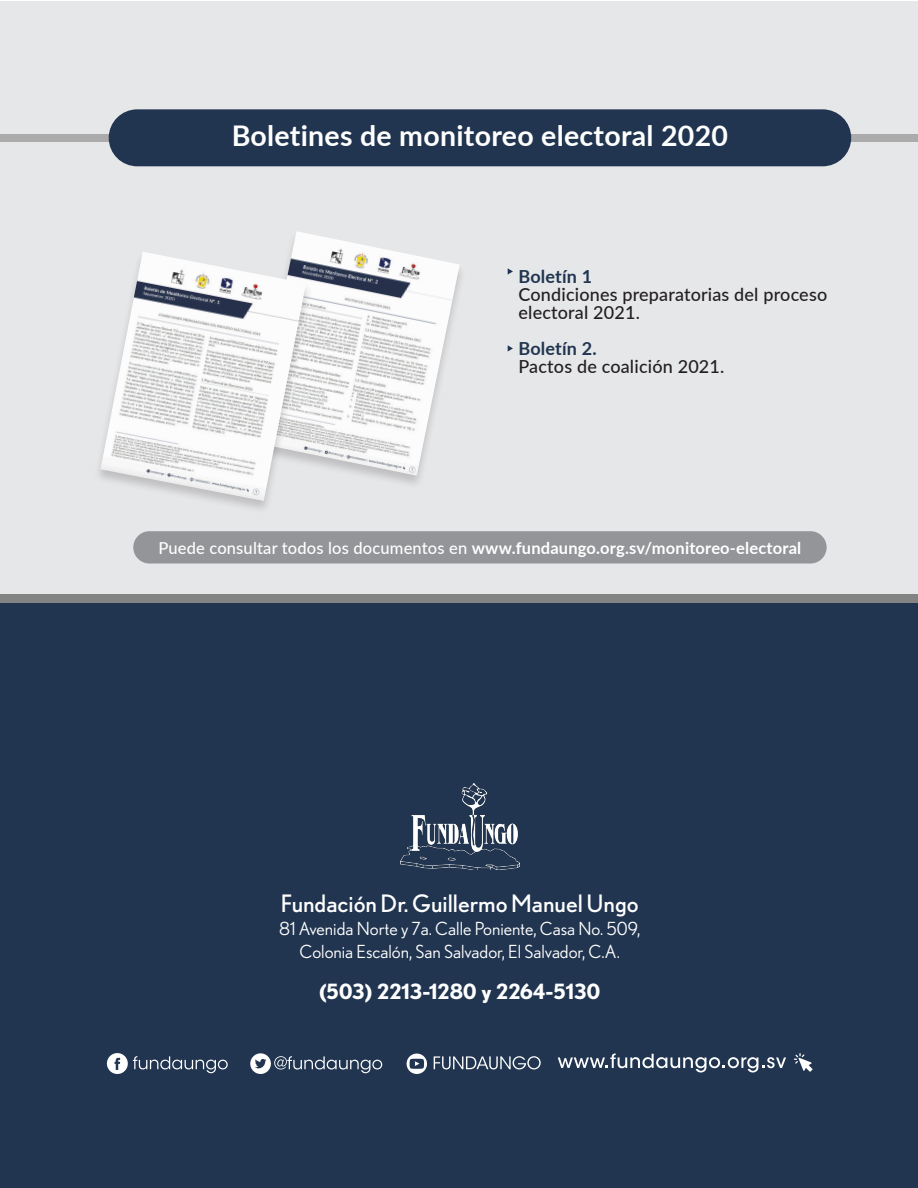
<style>
.page{position:relative;width:918px;height:1188px;background:#fff}
.page>*{position:absolute;margin:0;border:0;box-sizing:border-box;transform-origin:0 0}
.t1{font:700 28.5px "Lato";letter-spacing:.01em;color:#fff}
.t2{font:24px "Nobel";color:#fff}
.t3{font:700 21px "Nobel";color:#fff}
.t4{font:18px/23.2px "Nobel";color:#fff;text-align:center}
.t5{font:500 18px/18px "Lato";letter-spacing:.01em;color:#231f20}
.t6{font:700 18px "Lato";letter-spacing:.01em;color:#213550}
.t7{font:700 16.5px "Lato";letter-spacing:.01em;color:#fff}
.s1{font-weight:500}
</style>
<div class="page">
<div style="left:1px;top:599px;width:917px;height:589px;background:#213550"></div>
<div style="left:1px;top:594px;width:917px;height:9px;background:#828383"></div>
<img style="left:400px;top:783px;width:119px;height:87px">
<svg style="left:434px;top:1056px;width:107px;height:13px"></svg>
<svg style="left:407px;top:1054px;width:20px;height:20px"></svg>
<svg style="left:250px;top:1053px;width:132px;height:21px"></svg>
<svg style="left:107px;top:1053px;width:121px;height:21px"></svg>
<svg style="left:558px;top:1053px;width:228px;height:20px"></svg>
<svg style="left:794px;top:1053px;width:19px;height:19px"></svg>
<div style="left:1px;top:1px;width:917px;height:593px;background:#e6e7e9"></div>
<div style="left:1px;top:134px;width:917px;height:8px;background:#acabac"></div>
<div style="left:109px;top:109px;width:742px;height:57px;background:#213550;border-radius:28px"></div>
<div style="left:133px;top:531px;width:694px;height:33px;background:#939598;border-radius:16px"></div>
<svg style="left:508px;top:268px;width:5px;height:7px"></svg>
<svg style="left:508px;top:345px;width:5px;height:7px"></svg>
<img style="left:291px;top:231px;width:169px;height:245px">
<div style="left:94px;top:252px;width:219px;height:263px;background:#231f20;opacity:.2"></div>
<img style="left:100px;top:252px;width:206px;height:249px">
<h1 class="t1" style="left:232px;top:115px;width:498px">Boletines de monitoreo electoral 2020</h1>
<p class="t6" style="left:519px;top:263px;width:75px">Boletín 1</p>
<p class="t5" style="left:519px;top:285px;width:310px">Condiciones preparatorias del proceso electoral 2021.</p>
<p class="t6" style="left:519px;top:335px;width:80px">Boletín 2.</p>
<p class="t5" style="left:519px;top:357px;width:207px">Pactos de coalición 2021.</p>
<p class="t7" style="left:158px;top:535px;width:644px"><span class="s1">Puede consultar todos los documentos en</span> www.fundaungo.org.sv/monitoreo-electoral</p>
<h2 class="t2" style="left:281px;top:889px;width:360px">Fundación Dr. Guillermo Manuel Ungo</h2>
<p class="t4" style="left:279px;top:917px;width:363px">81 Avenida Norte y 7a. Calle Poniente, Casa No. 509,<br>Colonia Escalón, San Salvador, El Salvador, C.A.</p>
<p class="t3" style="left:319px;top:979px;width:283px">(503) 2213-1280 y 2264-5130</p>
</div>
